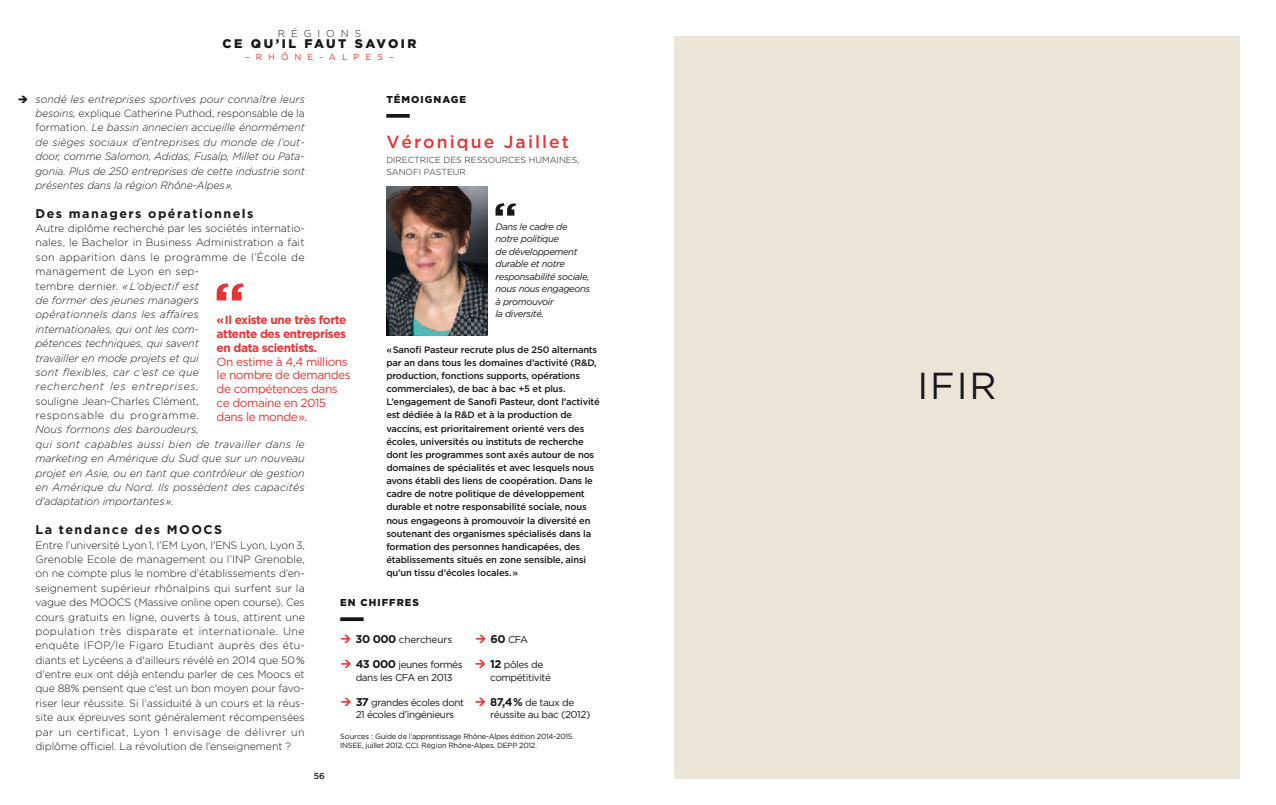
<style>
.page{position:relative;width:1276px;height:805px;background:#fff}
.page>*{position:absolute;margin:0;border:0;box-sizing:border-box;transform-origin:0 0}
.t1{font:37.5px "Gotham";color:#1a171c}
.t2{font:500 17.5px "Gotham";letter-spacing:.12em;color:#e53534}
.t3{font:700 12.5px "Gotham";letter-spacing:.12em;color:#1a171c}
.t4{font:900 12.5px "Gotham";letter-spacing:.2em;color:#1a171c}
.t5{font:11.88px/13.8px "Gotham";letter-spacing:-.035em;color:#e53534}
.t6{font:700 11.88px/13.8px "Gotham";letter-spacing:-.035em;color:#e53534;text-align:justify}
.t7{font:italic 300 10.62px/14.4px "Gotham";color:#1a171c}
.t8{font:300 10.62px/14.4px "Gotham";letter-spacing:-.005em;color:#1a171c}
.t9{font:10px/12.5px "Gotham";letter-spacing:-.04em;color:#1a171c}
.t10{font:900 10px "Gotham";letter-spacing:.1em;color:#1a171c}
.t11{font:10px "Gotham";letter-spacing:-.01em;color:#1a171c}
.t12{font:300 10px "Gotham";letter-spacing:.6em;color:#1a171c}
.t13{font:500 9.38px/13.1px "Gotham";letter-spacing:-.02em;color:#1a171c}
.t14{font:italic 9.38px/12.5px "Gotham";letter-spacing:-.035em;color:#1a171c}
.t15{font:300 8.75px/12.5px "Gotham";color:#1a171c}
.t16{font:8.75px "Gotham";letter-spacing:.7em;color:#e53534}
.t17{font:500 8.75px "Gotham";color:#1a171c}
.t18{font:7.5px/8.8px "Gotham";letter-spacing:-.03em;color:#1a171c}
.s1{font-style:normal}
.s2{font-weight:700;font-size:11.25px}
</style>
<div class="page">
<img style="left:386px;top:186px;width:101px;height:149px">
<svg style="left:386px;top:114px;width:24px;height:4px"></svg>
<svg style="left:495px;top:203px;width:21px;height:12px"></svg>
<svg style="left:217px;top:283px;width:27px;height:17px"></svg>
<svg style="left:340px;top:617px;width:24px;height:4px"></svg>
<div style="left:674px;top:36px;width:566px;height:742px;background:#eae5d6"></div>
<p class="t12" style="left:278px;top:28px;width:85px">RÉGIONS</p>
<p class="t4" style="left:222px;top:36px;width:196px">CE QU’IL FAUT SAVOIR</p>
<p class="t16" style="left:245px;top:52px;width:150px">–RHÔNE-ALPES–</p>
<p class="t10" style="left:386px;top:93px;width:81px">TÉMOIGNAGE</p>
<h2 class="t2" style="left:386px;top:131px;width:184px">Véronique Jaillet</h2>
<p class="t15" style="left:386px;top:153px;width:195px">DIRECTRICE DES RESSOURCES HUMAINES,<br>SANOFI PASTEUR</p>
<p class="t7" style="left:35px;top:92px;width:271px;text-align:justify">sondé les entreprises sportives pour connaître leurs besoins, <span class="s1">explique Catherine Puthod, responsable de la formation.</span> Le bassin annecien accueille énormément de sièges sociaux d’entreprises du monde de l’out&shy;door, comme Salomon, Adidas, Fusalp, Millet ou Pata&shy;gonia. Plus de 250 entreprises de cette industrie sont présentes dans la région Rhône-Alpes ».</p>
<p class="t3" style="left:35px;top:206px;width:219px">Des managers opérationnels</p>
<p class="t7" style="left:35px;top:221px;width:271px"><span class="s1">Autre diplôme recherché par les sociétés internatio&shy;nales, le Bachelor in Business Administration a fait son apparition dans le programme de l’École de management de Lyon en sep-<br>tembre dernier.</span> « L’objectif est<br>de former des jeunes managers<br>opérationnels dans les affaires<br>internationales, qui ont les com-<br>pétences techniques, qui savent<br>travailler en mode projets et qui<br>sont flexibles, car c’est ce que<br>recherchent les entreprises,</p>
<p class="t8" style="left:35px;top:393px;width:165px">souligne Jean-Charles Clément, responsable du programme.</p>
<p class="t7" style="left:35px;top:422px;width:271px">Nous formons des baroudeurs,<br>qui sont capables aussi bien de travailler dans le marketing en Amérique du Sud que sur un nouveau projet en Asie, ou en tant que contrôleur de gestion en Amérique du Nord. Ils possèdent des capacités d’adaptation importantes ».</p>
<p class="t3" style="left:35px;top:522px;width:188px">La tendance des MOOCS</p>
<p class="t8" style="left:35px;top:537px;width:271px;text-align:justify">Entre l’université Lyon1, l’EM Lyon, l’ENS Lyon, Lyon3, Grenoble Ecole de management ou l’INP Grenoble, on ne compte plus le nombre d’établissements d’en&shy;seignement supérieur rhônalpins qui surfent sur la vague des MOOCS (Massive online open course). Ces cours gratuits en ligne, ouverts à tous, attirent une population très disparate et internationale. Une enquête IFOP/le Figaro Etudiant auprès des étu&shy;diants et Lycéens a d'ailleurs révélé en 2014 que 50 % d'entre eux ont déjà entendu parler de ces Moocs et que 88% pensent que c'est un bon moyen pour favo&shy;riser leur réussite. Si l’assiduité à un cours et la réus&shy;site aux épreuves sont généralement récompensées par un certificat, Lyon 1 envisage de délivrer un diplôme officiel. La révolution de l’enseignement ?</p>
<p class="t14" style="left:495px;top:220px;width:96px">Dans le cadre de notre politique<br>de développement durable et notre responsabilité sociale, nous nous engageons à promouvoir<br>la diversité.</p>
<p class="t6" style="left:217px;top:313px;width:131px">« Il existe une très forte attente des entreprises en data scientists.</p>
<p class="t5" style="left:217px;top:354px;width:135px">On estime à 4,4 millions le nombre de demandes de compétences dans ce domaine en 2015 dans le monde».</p>
<p class="t13" style="left:386px;top:342px;width:215px">« Sanofi Pasteur recrute plus de 250 alternants par an dans tous les domaines d’activité (R&amp;D, production, fonctions supports, opérations commerciales), de bac à bac +5 et plus.<br>L’engagement de Sanofi Pasteur, dont l’activité est dédiée à la R&amp;D et à la production de vaccins, est prioritairement orienté vers des écoles, universités ou instituts de recherche dont les programmes sont axés autour de nos domaines de spécialités et avec lesquels nous avons établi des liens de coopération. Dans le cadre de notre politique de développement durable et notre responsabilité sociale, nous nous engageons à promouvoir la diversité en soutenant des organismes spécialisés dans la formation des personnes handicapées, des établissements situés en zone sensible, ainsi qu’un tissu d’écoles locales. »</p>
<p class="t10" style="left:340px;top:596px;width:80px">EN CHIFFRES</p>
<p class="t11" style="left:355px;top:634px;width:98px"><span class="s2">30 000</span> chercheurs</p>
<p class="t9" style="left:356px;top:658px;width:109px"><span class="s2">43 000</span> jeunes formés dans les CFA en 2013</p>
<p class="t9" style="left:356px;top:695px;width:110px"><span class="s2">37</span> grandes écoles dont<br>21 écoles d’ingénieurs</p>
<p class="t9" style="left:490px;top:633px;width:39px"><span class="s2">60</span> CFA</p>
<p class="t9" style="left:490px;top:658px;width:62px"><span class="s2">12</span> pôles de compétitivité</p>
<p class="t9" style="left:490px;top:695px;width:102px"><span class="s2">87,4%</span> de taux de réussite au bac (2012)</p>
<p class="t18" style="left:340px;top:732px;width:235px">Sources : Guide de l’apprentissage Rhône-Alpes édition 2014-2015.<br>INSEE, juillet 2012. CCI. Région Rhône-Alpes. DEPP 2012.</p>
<p class="t17" style="left:314px;top:770px;width:13px">56</p>
<h1 class="t1" style="left:917px;top:365px;width:81px">IFIR</h1>
</div>
